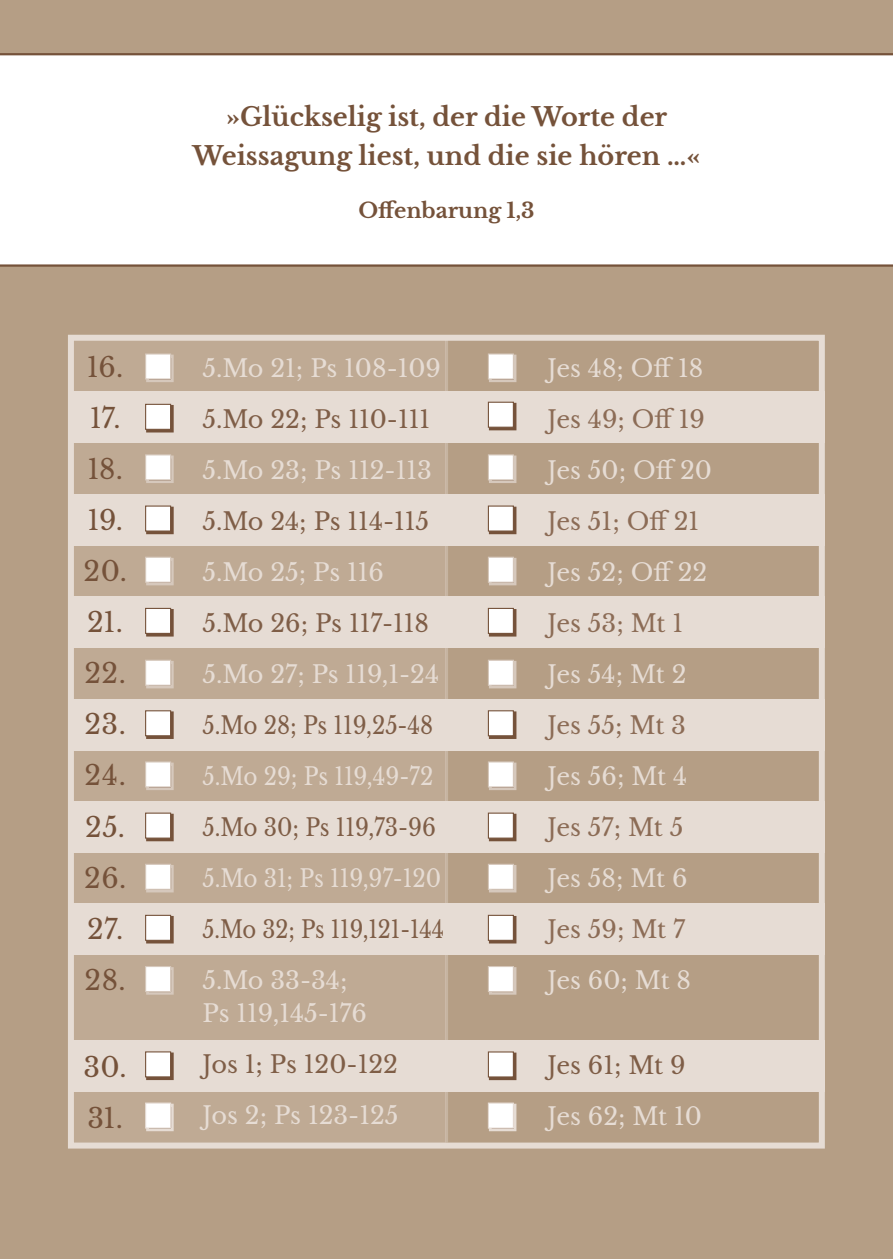
<style>
.page{position:relative;width:893px;height:1259px;background:#b59e85}
.page>*{position:absolute;margin:0;border:0;box-sizing:border-box;transform-origin:0 0}
.t1{font:27px/51px "Libre Baskerville";letter-spacing:.015em;color:#75523a}
.t2{font:700 25.5px/39px "Libre Baskerville";color:#75523a;text-align:center}
.t3{font:24px/33px "Libre Baskerville";color:#e6dcd4}
.t4{font:24px "Libre Baskerville";color:#7f5e47}
.t5{font:24px "Libre Baskerville";color:#8c6c56}
.t6{font:24px "Libre Baskerville";color:#e6dcd4;scale:.9 1}
.t7{font:24px "Libre Baskerville";color:#7f5e47;scale:.9 1}
.t8{font:24px "Libre Baskerville";color:#7f5e47;scale:.88 1}
.t9{font:700 21px "Libre Baskerville";color:#75523a}
</style>
<div class="page">
<div style="left:0;top:53px;width:893px;height:214px;background:#fff"></div>
<div style="left:68px;top:335px;width:377px;height:807px;background:#bfaa94"></div>
<hr style="left:445px;top:336px;width:3px;height:806px;background:#e6dcd4">
<div style="left:68px;top:392px;width:757px;height:51px;background:#e6dcd4"></div>
<div style="left:68px;top:596px;width:757px;height:51px;background:#e6dcd4"></div>
<div style="left:68px;top:494px;width:757px;height:51px;background:#e6dcd4"></div>
<div style="left:68px;top:699px;width:757px;height:51px;background:#e6dcd4"></div>
<div style="left:68px;top:801px;width:757px;height:51px;background:#e6dcd4"></div>
<div style="left:68px;top:904px;width:757px;height:51px;background:#e6dcd4"></div>
<div style="left:68px;top:1040px;width:757px;height:51px;background:#e6dcd4"></div>
<div style="left:68px;top:335px;width:757px;height:813px;border:6px solid #e6dcd4"></div>
<svg style="left:146px;top:405px;width:28px;height:27px"></svg>
<div style="left:145px;top:404px;width:26px;height:26px;background:#fff;border:1px solid #75523a"></div>
<svg style="left:146px;top:661px;width:28px;height:27px"></svg>
<div style="left:145px;top:659px;width:26px;height:27px;background:#fff;border:1px solid #d6c8bc"></div>
<svg style="left:146px;top:455px;width:28px;height:28px"></svg>
<div style="left:145px;top:454px;width:26px;height:26px;background:#fff;border:1px solid #d6c8bc"></div>
<svg style="left:146px;top:354px;width:28px;height:28px"></svg>
<div style="left:145px;top:353px;width:26px;height:26px;background:#fff;border:1px solid #d6c8bc"></div>
<svg style="left:146px;top:711px;width:28px;height:28px"></svg>
<div style="left:145px;top:710px;width:26px;height:26px;background:#fff;border:1px solid #75523a"></div>
<svg style="left:146px;top:1052px;width:28px;height:28px"></svg>
<div style="left:145px;top:1051px;width:26px;height:26px;background:#fff;border:1px solid #75523a"></div>
<svg style="left:146px;top:507px;width:28px;height:27px"></svg>
<div style="left:145px;top:505px;width:26px;height:26px;background:#fff;border:1px solid #75523a"></div>
<svg style="left:146px;top:762px;width:28px;height:28px"></svg>
<div style="left:145px;top:761px;width:26px;height:26px;background:#fff;border:1px solid #d6c8bc"></div>
<svg style="left:146px;top:1103px;width:28px;height:28px"></svg>
<div style="left:145px;top:1102px;width:26px;height:26px;background:#fff;border:1px solid #e6dcd4"></div>
<svg style="left:146px;top:558px;width:28px;height:27px"></svg>
<div style="left:145px;top:556px;width:26px;height:27px;background:#fff;border:1px solid #d6c8bc"></div>
<svg style="left:146px;top:916px;width:28px;height:27px"></svg>
<div style="left:145px;top:915px;width:26px;height:26px;background:#fff;border:1px solid #75523a"></div>
<svg style="left:146px;top:813px;width:28px;height:28px"></svg>
<div style="left:145px;top:812px;width:26px;height:26px;background:#fff;border:1px solid #75523a"></div>
<svg style="left:146px;top:609px;width:28px;height:27px"></svg>
<div style="left:145px;top:608px;width:26px;height:26px;background:#fff;border:1px solid #75523a"></div>
<svg style="left:146px;top:967px;width:28px;height:27px"></svg>
<div style="left:145px;top:966px;width:26px;height:26px;background:#fff;border:1px solid #d6c8bc"></div>
<svg style="left:146px;top:865px;width:28px;height:27px"></svg>
<div style="left:145px;top:863px;width:26px;height:27px;background:#fff;border:1px solid #d6c8bc"></div>
<div style="left:489px;top:403px;width:27px;height:27px;background:#75523a"></div>
<div style="left:488px;top:402px;width:26px;height:26px;background:#fff;border:1px solid #75523a"></div>
<div style="left:489px;top:661px;width:27px;height:27px;background:#d6c8bc"></div>
<div style="left:488px;top:659px;width:26px;height:27px;background:#fff;border:1px solid #d6c8bc"></div>
<svg style="left:489px;top:455px;width:27px;height:28px"></svg>
<div style="left:488px;top:454px;width:26px;height:26px;background:#fff;border:1px solid #d6c8bc"></div>
<svg style="left:489px;top:354px;width:27px;height:28px"></svg>
<div style="left:488px;top:353px;width:26px;height:26px;background:#fff;border:1px solid #d6c8bc"></div>
<div style="left:489px;top:711px;width:27px;height:28px;background:#75523a"></div>
<div style="left:488px;top:710px;width:26px;height:26px;background:#fff;border:1px solid #75523a"></div>
<div style="left:489px;top:1052px;width:27px;height:28px;background:#75523a"></div>
<div style="left:488px;top:1051px;width:26px;height:26px;background:#fff;border:1px solid #75523a"></div>
<div style="left:489px;top:507px;width:27px;height:27px;background:#75523a"></div>
<div style="left:488px;top:505px;width:26px;height:26px;background:#fff;border:1px solid #75523a"></div>
<svg style="left:489px;top:762px;width:27px;height:28px"></svg>
<div style="left:488px;top:761px;width:26px;height:26px;background:#fff;border:1px solid #d6c8bc"></div>
<svg style="left:489px;top:1103px;width:27px;height:28px"></svg>
<div style="left:488px;top:1102px;width:26px;height:26px;background:#fff;border:1px solid #e6dcd4"></div>
<div style="left:489px;top:558px;width:27px;height:27px;background:#d6c8bc"></div>
<div style="left:488px;top:556px;width:26px;height:27px;background:#fff;border:1px solid #d6c8bc"></div>
<div style="left:489px;top:916px;width:27px;height:27px;background:#75523a"></div>
<div style="left:488px;top:915px;width:26px;height:26px;background:#fff;border:1px solid #75523a"></div>
<div style="left:489px;top:813px;width:27px;height:28px;background:#75523a"></div>
<div style="left:488px;top:812px;width:26px;height:26px;background:#fff;border:1px solid #75523a"></div>
<div style="left:489px;top:609px;width:27px;height:27px;background:#75523a"></div>
<div style="left:488px;top:608px;width:26px;height:26px;background:#fff;border:1px solid #75523a"></div>
<svg style="left:489px;top:967px;width:27px;height:27px"></svg>
<div style="left:488px;top:966px;width:26px;height:26px;background:#fff;border:1px solid #d6c8bc"></div>
<div style="left:489px;top:865px;width:27px;height:27px;background:#d6c8bc"></div>
<div style="left:488px;top:863px;width:26px;height:27px;background:#fff;border:1px solid #d6c8bc"></div>
<p class="t1" style="left:84px;top:342px;width:45px">16.<br>17.<br>18.<br>19.<br>20.<br>21.<br>22.<br>23.<br>24.<br>25.<br>26.<br>27.<br>28.</p>
<p class="t1" style="left:84px;top:1042px;width:45px">30.<br>31.</p>
<p class="t2" style="left:192px;top:98px;width:510px">»Glückselig ist, der die Worte der<br>Weissagung liest, und die sie hören …«</p>
<p class="t9" style="left:358px;top:198px;width:178px">Offenbarung 1,3</p>
<p class="t3" style="left:203px;top:352px;width:240px">5.Mo 21; Ps 108-109</p>
<p class="t4" style="left:203px;top:405px;width:229px">5.Mo 22; Ps 110-111</p>
<p class="t3" style="left:203px;top:454px;width:231px">5.Mo 23; Ps 112-113</p>
<p class="t4" style="left:203px;top:507px;width:228px">5.Mo 24; Ps 114-115</p>
<p class="t3" style="left:203px;top:556px;width:183px">5.Mo 25; Ps 116</p>
<p class="t4" style="left:203px;top:609px;width:228px">5.Mo 26; Ps 117-118</p>
<p class="t3" style="left:203px;top:658px;width:238px">5.Mo 27; Ps 119,1-24</p>
<p class="t7" style="left:203px;top:711px;width:258px">5.Mo 28; Ps 119,25-48</p>
<p class="t6" style="left:203px;top:762px;width:258px">5.Mo 29; Ps 119,49-72</p>
<p class="t7" style="left:203px;top:813px;width:261px">5.Mo 30; Ps 119,73-96</p>
<p class="t6" style="left:203px;top:864px;width:267px">5.Mo 31; Ps 119,97-120</p>
<p class="t8" style="left:203px;top:915px;width:276px">5.Mo 32; Ps 119,121-144</p>
<p class="t3" style="left:203px;top:964px;width:166px">5.Mo 33-34;<br>Ps 119,145-176</p>
<p class="t4" style="left:203px;top:1050px;width:197px">Jos 1; Ps 120-122</p>
<p class="t3" style="left:203px;top:1099px;width:197px">Jos 2; Ps 123-125</p>
<p class="t3" style="left:548px;top:352px;width:157px">Jes 48; Off 18</p>
<p class="t5" style="left:548px;top:405px;width:159px">Jes 49; Off 19</p>
<p class="t3" style="left:548px;top:454px;width:166px">Jes 50; Off 20</p>
<p class="t5" style="left:548px;top:507px;width:153px">Jes 51; Off 21</p>
<p class="t3" style="left:548px;top:556px;width:161px">Jes 52; Off 22</p>
<p class="t5" style="left:548px;top:609px;width:137px">Jes 53; Mt 1</p>
<p class="t3" style="left:548px;top:658px;width:140px">Jes 54; Mt 2</p>
<p class="t5" style="left:548px;top:711px;width:140px">Jes 55; Mt 3</p>
<p class="t3" style="left:548px;top:760px;width:141px">Jes 56; Mt 4</p>
<p class="t5" style="left:548px;top:813px;width:137px">Jes 57; Mt 5</p>
<p class="t3" style="left:548px;top:862px;width:142px">Jes 58; Mt 6</p>
<p class="t5" style="left:548px;top:915px;width:139px">Jes 59; Mt 7</p>
<p class="t3" style="left:548px;top:964px;width:145px">Jes 60; Mt 8</p>
<p class="t4" style="left:548px;top:1051px;width:140px">Jes 61; Mt 9</p>
<p class="t3" style="left:548px;top:1100px;width:156px">Jes 62; Mt 10</p>
</div>
